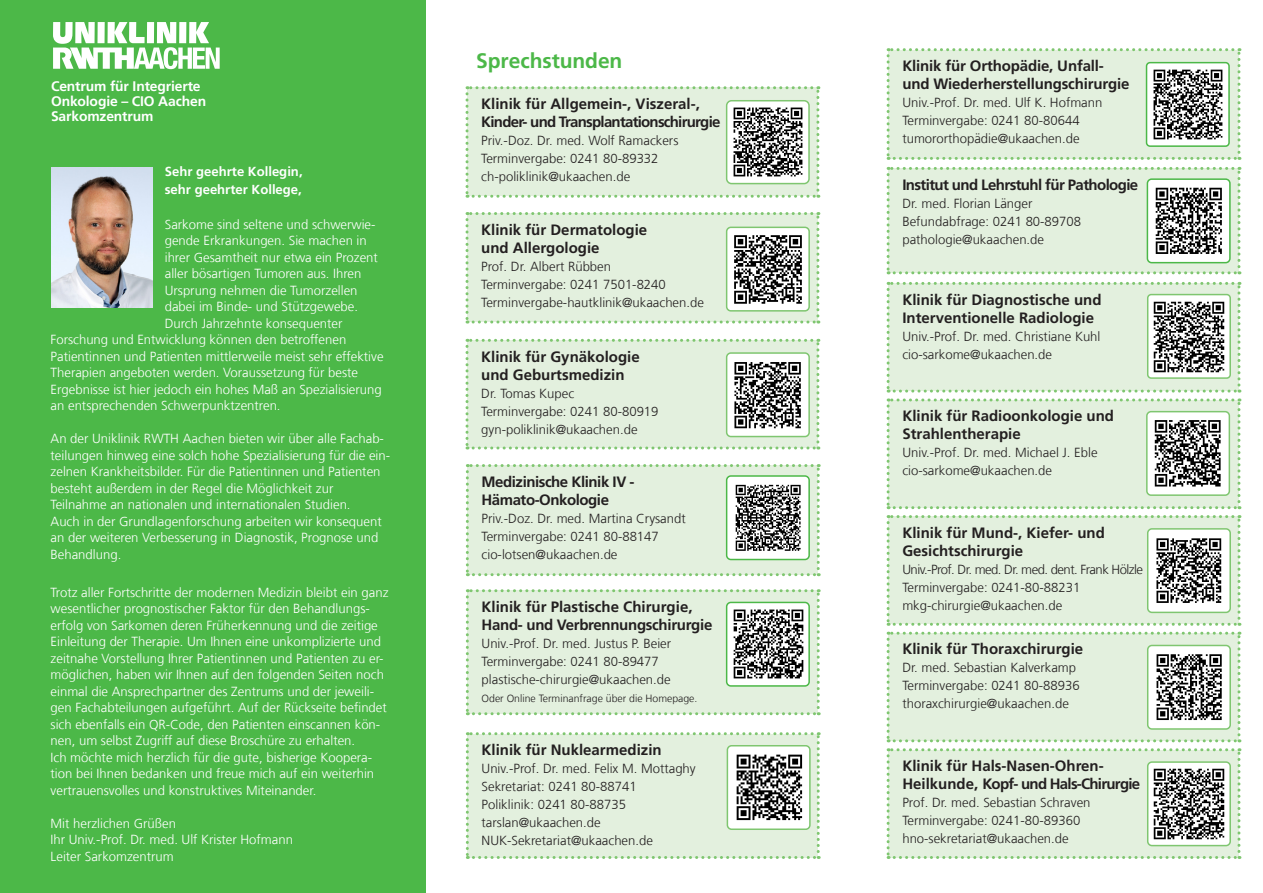
<style>
.page{position:relative;width:1263px;height:893px;background:#fff}
.page>*{position:absolute;margin:0;border:0;box-sizing:border-box;transform-origin:0 0}
.t1{font:700 21px "Frutiger LT Com";color:#4cb848}
.t2{font:700 15px/18px "Frutiger LT Com";color:#231f20}
.t3{font:700 15px/18px "Frutiger LT Com";letter-spacing:-.05em;color:#231f20}
.t4{font:700 15px/18px "Frutiger LT Com";letter-spacing:-.02em;color:#231f20}
.t5{font:700 15px/18px "Frutiger LT Com";letter-spacing:-.03em;color:#231f20}
.t6{font:700 15px "Frutiger LT Com";letter-spacing:-.04em;color:#231f20}
.t7{font:700 13.8px/15px "Frutiger LT Com";letter-spacing:-.01em;color:#fff}
.t8{font:300 13.2px/16.5px "Frutiger LT Com";color:#fff}
.t9{font:300 13.2px/18px "Frutiger LT Com";color:#231f20}
.t10{font:700 13.2px/18px "Frutiger LT Com";color:#fff}
.t11{font:300 10.5px "Frutiger LT Com";color:#231f20}
</style>
<div class="page">
<div style="left:0;top:0;width:425px;height:893px;background:#4cb848"></div>
<svg style="left:53px;top:22px;width:167px;height:47px"></svg>
<img style="left:51px;top:168px;width:101px;height:139px">
<div style="left:466px;top:589px;width:354px;height:126px;background:#e3f0de"></div>
<img style="left:727px;top:602px;width:82px;height:82px">
<div style="left:726px;top:602px;width:84px;height:85px;border:2px solid #4cb848;border-radius:4px"></div>
<svg style="left:886px;top:48px;width:354px;height:112px;background:#e0efdb"></svg>
<img style="left:1146px;top:63px;width:81px;height:83px">
<div style="left:1146px;top:62px;width:84px;height:85px;border:2px solid #4cb848;border-radius:4px"></div>
<div style="left:886px;top:167px;width:354px;height:107px;background:#e3f0de"></div>
<img style="left:1147px;top:179px;width:83px;height:84px">
<div style="left:1147px;top:178px;width:84px;height:85px;border:2px solid #4cb848;border-radius:4px"></div>
<div style="left:465px;top:339px;width:354px;height:110px;background:#e3f0de"></div>
<img style="left:727px;top:355px;width:82px;height:82px">
<div style="left:726px;top:352px;width:84px;height:85px;border:2px solid #7fc670;border-radius:4px"></div>
<div style="left:886px;top:515px;width:354px;height:111px;background:#e3f0de"></div>
<img style="left:1150px;top:531px;width:78px;height:79px">
<div style="left:1147px;top:528px;width:84px;height:85px;border:2px solid #7fc670;border-radius:4px"></div>
<div style="left:886px;top:632px;width:354px;height:110px;background:#e3f0de"></div>
<img style="left:1148px;top:645px;width:82px;height:82px">
<div style="left:1147px;top:645px;width:84px;height:85px;border:2px solid #7fc670;border-radius:4px"></div>
<div style="left:886px;top:748px;width:354px;height:111px;background:#e3f0de"></div>
<img style="left:1148px;top:764px;width:82px;height:82px">
<div style="left:1147px;top:761px;width:84px;height:85px;border:2px solid #7fc670;border-radius:4px"></div>
<svg style="left:886px;top:282px;width:354px;height:227px;background:#dce9d7"></svg>
<img style="left:1150px;top:297px;width:78px;height:79px">
<div style="left:1147px;top:294px;width:84px;height:85px;border:2px solid #7fc670;border-radius:4px"></div>
<div style="left:466px;top:732px;width:354px;height:127px;background:#e3f0de"></div>
<img style="left:727px;top:746px;width:81px;height:83px">
<div style="left:727px;top:745px;width:84px;height:85px;border:2px solid #7fc670;border-radius:4px"></div>
<svg style="left:465px;top:86px;width:354px;height:112px;background:#e0efdb"></svg>
<img style="left:727px;top:102px;width:82px;height:82px">
<div style="left:726px;top:100px;width:84px;height:84px;border:1px solid #7fc670;border-radius:5px"></div>
<svg style="left:465px;top:212px;width:354px;height:112px;background:#e0efdb"></svg>
<div style="left:466px;top:464px;width:354px;height:112px;background:#e3f0de"></div>
<img style="left:729px;top:478px;width:78px;height:79px">
<div style="left:726px;top:475px;width:84px;height:85px;border:2px solid #4cb848;border-radius:4px"></div>
<img style="left:727px;top:227px;width:82px;height:82px">
<div style="left:726px;top:227px;width:84px;height:85px;border:2px solid #7fc670;border-radius:4px"></div>
<p class="t7" style="left:51px;top:79px;width:157px">Centrum für Integrierte<br>Onkologie – CIO Aachen<br>Sarkomzentrum</p>
<p class="t10" style="left:165px;top:163px;width:139px">Sehr geehrte Kollegin, sehr geehrter Kollege,</p>
<p class="t8" style="left:165px;top:216px;width:212px">Sarkome sind seltene und schwerwie-</p>
<p class="t8" style="left:165px;top:232px;width:204px">gende Erkrankungen. Sie machen in</p>
<p class="t8" style="left:165px;top:249px;width:215px">ihrer Gesamtheit nur etwa ein Prozent</p>
<p class="t8" style="left:165px;top:265px;width:198px">aller bösartigen Tumoren aus. Ihren</p>
<p class="t8" style="left:165px;top:282px;width:194px">Ursprung nehmen die Tumorzellen</p>
<p class="t8" style="left:165px;top:298px;width:195px">dabei im Binde- und Stützgewebe.</p>
<p class="t8" style="left:165px;top:315px;width:179px">Durch Jahrzehnte konsequenter</p>
<p class="t8" style="left:51px;top:331px;width:297px">Forschung und Entwicklung können den betroffenen</p>
<p class="t8" style="left:51px;top:348px;width:334px">Patientinnen und Patienten mittlerweile meist sehr effektive</p>
<p class="t8" style="left:51px;top:364px;width:309px">Therapien angeboten werden. Voraussetzung für beste</p>
<p class="t8" style="left:51px;top:381px;width:333px">Ergebnisse ist hier jedoch ein hohes Maß an Spezialisierung</p>
<p class="t8" style="left:51px;top:397px;width:231px">an entsprechenden Schwerpunktzentren.</p>
<p class="t8" style="left:51px;top:430px;width:341px">An der Uniklinik RWTH Aachen bieten wir über alle Fachab&shy;teilungen hinweg eine solch hohe Spezialisierung für die ein&shy;zelnen Krankheitsbilder. Für die Patientinnen und Patienten besteht außerdem in der Regel die Möglichkeit zur Teilnahme an nationalen und internationalen Studien.<br>Auch in der Grundlagenforschung arbeiten wir konsequent an der weiteren Verbesserung in Diagnostik, Prognose und Behandlung.</p>
<p class="t8" style="left:51px;top:584px;width:339px">Trotz aller Fortschritte der modernen Medizin bleibt ein ganz wesentlicher prognostischer Faktor für den Behandlungs&shy;erfolg von Sarkomen deren Früherkennung und die zeitige Einleitung der Therapie. Um Ihnen eine unkomplizierte und zeitnahe Vorstellung Ihrer Patientinnen und Patienten zu er&shy;möglichen, haben wir Ihnen auf den folgenden Seiten noch einmal die Ansprechpartner des Zentrums und der jeweili&shy;gen Fachabteilungen aufgeführt. Auf der Rückseite befindet sich ebenfalls ein QR-Code, den Patienten einscannen kön&shy;nen, um selbst Zugriff auf diese Broschüre zu erhalten.<br>Ich möchte mich herzlich fü r die gute, bisherige Koopera&shy;tion bei Ihnen bedanken und freue mich auf ein weiterhin vertrauensvolles und konstruktives Miteinander.</p>
<p class="t8" style="left:51px;top:815px;width:244px">Mit herzlichen Grüßen<br>Ihr Univ.-Prof. Dr. med. Ulf Krister Hofmann<br>Leiter Sarkomzentrum</p>
<h1 class="t1" style="left:476px;top:48px;width:148px">Sprechstunden</h1>
<p class="t3" style="left:481px;top:95px;width:241px">Klinik für Allgemein-, Viszeral-,<br>Kinder- und Transplantationschirurgie</p>
<p class="t9" style="left:481px;top:132px;width:199px">Priv.-Doz. Dr. med. Wolf Ramackers<br>Terminvergabe: 0241 80-89332 ch-poliklinik@ukaachen.de</p>
<p class="t2" style="left:481px;top:221px;width:167px">Klinik für Dermatologie und Allergologie</p>
<p class="t9" style="left:481px;top:257px;width:224px">Prof. Dr. Albert Rübben<br>Terminvergabe: 0241 7501-8240<br>Terminvergabe-hautklinik@ukaachen.de</p>
<p class="t2" style="left:481px;top:347px;width:160px">Klinik für Gynäkologie und Geburtsmedizin</p>
<p class="t9" style="left:481px;top:384px;width:179px">Dr. Tomas Kupec<br>Terminvergabe: 0241 80-80919 gyn-poliklinik@ukaachen.de</p>
<p class="t5" style="left:482px;top:473px;width:155px">Medizinische Klinik IV -<br>Hämato-Onkologie</p>
<p class="t9" style="left:482px;top:509px;width:206px">Priv.-Doz. Dr. med. Martina Crysandt<br>Terminvergabe: 0241 80-88147 cio-lotsen@ukaachen.de</p>
<p class="t4" style="left:482px;top:598px;width:232px">Klinik für Plastische Chirurgie,<br>Hand- und Verbrennungschirurgie</p>
<p class="t9" style="left:482px;top:634px;width:191px">Univ.-Prof. Dr. med. Justus P. Beier<br>Terminvergabe: 0241 80-89477 plastische-chirurgie@ukaachen.de</p>
<p class="t11" style="left:482px;top:692px;width:217px">Oder Online Terminanfrage über die Homepage.</p>
<p class="t2" style="left:482px;top:741px;width:182px">Klinik für Nuklearmedizin</p>
<p class="t9" style="left:482px;top:759px;width:216px">Univ.-Prof. Dr. med. Felix M. Mottaghy<br>Sekretariat: 0241 80-88741<br>Poliklinik: 0241 80-88735 tarslan@ukaachen.de<br>NUK-Sekretariat@ukaachen.de</p>
<p class="t2" style="left:902px;top:57px;width:229px">Klinik für Orthopädie, Unfall&shy;und Wiederherstellungschirurgie</p>
<p class="t9" style="left:902px;top:93px;width:202px">Univ.-Prof. Dr. med. Ulf K. Hofmann<br>Terminvergabe: 0241 80-80644 tumororthopädie@ukaachen.de</p>
<p class="t6" style="left:902px;top:176px;width:237px">Institut und Lehrstuhl für Pathologie</p>
<p class="t9" style="left:902px;top:194px;width:180px">Dr. med. Florian Länger<br>Befundabfrage: 0241 80-89708 pathologie@ukaachen.de</p>
<p class="t2" style="left:902px;top:291px;width:201px">Klinik für Diagnostische und<br>Interventionelle Radiologie</p>
<p class="t9" style="left:902px;top:327px;width:200px">Univ.-Prof. Dr. med. Christiane Kuhl cio-sarkome@ukaachen.de</p>
<p class="t2" style="left:902px;top:407px;width:213px">Klinik für Radioonkologie und<br>Strahlentherapie</p>
<p class="t9" style="left:902px;top:444px;width:197px">Univ.-Prof. Dr. med. Michael J. Eble cio-sarkome@ukaachen.de</p>
<p class="t2" style="left:902px;top:524px;width:204px">Klinik für Mund-, Kiefer- und<br>Gesichtschirurgie</p>
<p class="t9" style="left:902px;top:560px;width:242px">Univ.-Prof. Dr. med. Dr. med. dent. Frank Hölzle<br>Terminvergabe: 0241-80-88231 mkg-chirurgie@ukaachen.de</p>
<p class="t2" style="left:902px;top:640px;width:182px">Klinik für Thoraxchirurgie</p>
<p class="t9" style="left:902px;top:659px;width:179px">Dr. med. Sebastian Kalverkamp<br>Terminvergabe: 0241 80-88936 thoraxchirurgie@ukaachen.de</p>
<p class="t2" style="left:902px;top:757px;width:239px">Klinik für Hals-Nasen-Ohren-<br>Heilkunde, Kopf- und Hals-Chirurgie</p>
<p class="t9" style="left:902px;top:794px;width:190px">Prof. Dr. med. Sebastian Schraven<br>Terminvergabe: 0241-80-89360 hno-sekretariat@ukaachen.de</p>
</div>
